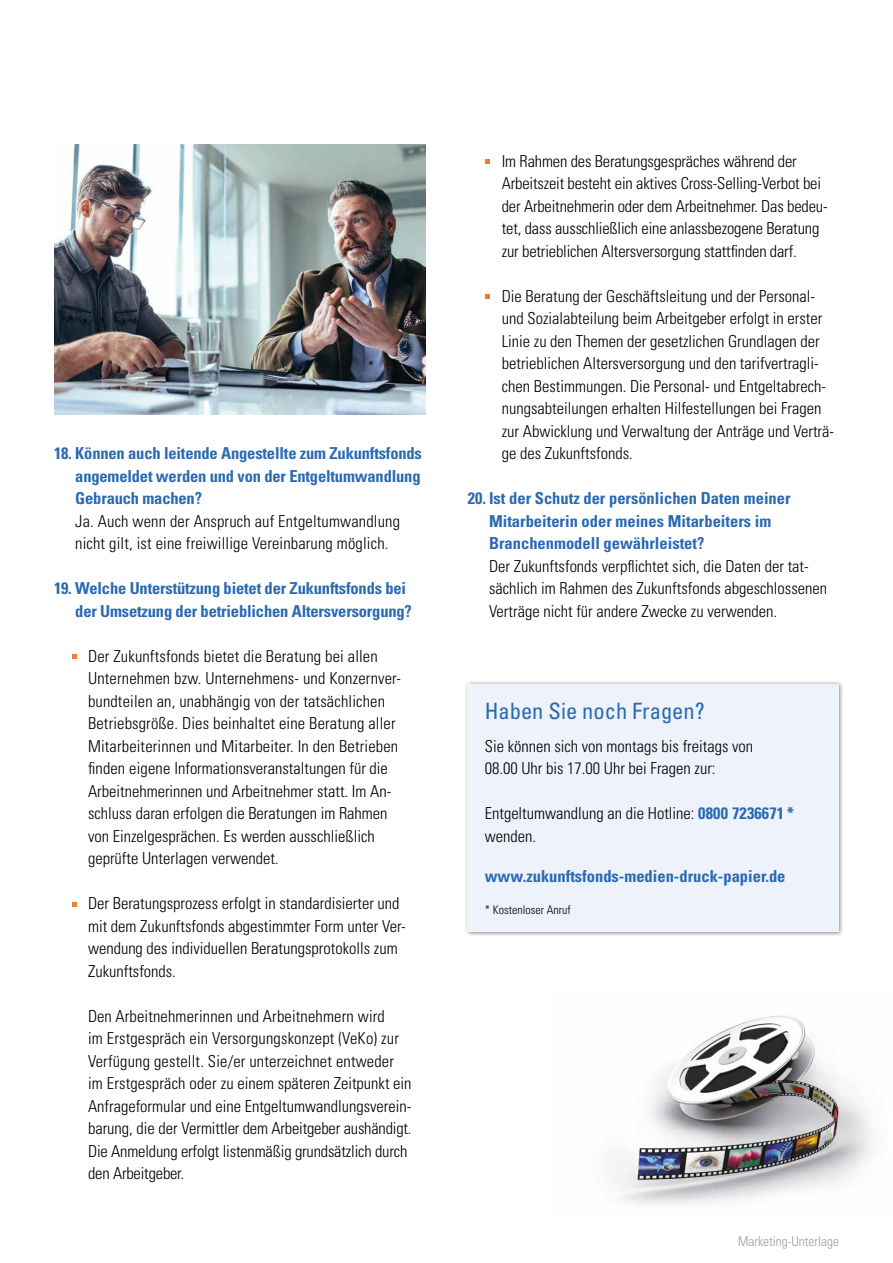
<style>
.page{position:relative;width:893px;height:1263px;background:#fff}
.page>*{position:absolute;margin:0;border:0;box-sizing:border-box;transform-origin:0 0}
.t1{font:condensed 22.5px "Univers";color:#2a6ab2}
.t2{font:300 condensed 16.5px/22.5px "Univers";color:#000}
.t3{font:700 condensed 16.5px/22.5px "Univers";letter-spacing:-.005em;color:#2a6ab2}
.t4{font:300 condensed 13.5px "Univers";color:#9d9d9c}
.t5{font:300 condensed 12px "Univers";color:#000}
.s1{font-weight:700;color:#2a6ab2}
</style>
<div class="page">
<div style="left:464px;top:680px;width:380px;height:257px;background:#000;opacity:.5"></div>
<div style="left:468px;top:684px;width:371px;height:248px;background:#edf2fb"></div>
<img style="left:610px;top:1015px;width:264px;height:190px">
<svg style="left:72px;top:654px;width:4px;height:4px"></svg>
<svg style="left:72px;top:902px;width:4px;height:4px"></svg>
<svg style="left:486px;top:159px;width:4px;height:5px"></svg>
<svg style="left:486px;top:294px;width:4px;height:4px"></svg>
<img style="left:54px;top:144px;width:371px;height:270px">
<p class="t3" style="left:75px;top:442px;width:348px;text-align:justify;text-indent:-21px">18. Können auch leitende Angestellte zum Zukunftsfonds angemeldet werden und von der Entgeltumwandlung Gebrauch machen?</p>
<p class="t2" style="left:75px;top:509px;width:326px">Ja. Auch wenn der Anspruch auf Entgeltumwandlung nicht gilt, ist eine freiwillige Vereinbarung möglich.</p>
<p class="t3" style="left:75px;top:577px;width:338px;text-indent:-21px">19. Welche Unterstützung bietet der Zukunftsfonds bei der Umsetzung der betrieblichen Altersversorgung?</p>
<p class="t2" style="left:88px;top:644px;width:314px">Der Zukunftsfonds bietet die Beratung bei allen Unternehmen bzw. Unternehmens- und Konzernver&shy;bundteilen an, unabhängig von der tatsächlichen Betriebsgröße. Dies beinhaltet eine Beratung aller Mitarbeiterinnen und Mitarbeiter. In den Betrieben finden eigene Informationsveranstaltungen für die Arbeitnehmerinnen und Arbeitnehmer statt. Im An&shy;schluss daran erfolgen die Beratungen im Rahmen von Einzelgesprächen. Es werden ausschließlich geprüfte Unterlagen verwendet.</p>
<p class="t2" style="left:88px;top:892px;width:319px">Der Beratungsprozess erfolgt in standardisierter und mit dem Zukunftsfonds abgestimmter Form unter Ver&shy;wendung des individuellen Beratungsprotokolls zum Zukunftsfonds.</p>
<p class="t2" style="left:88px;top:1004px;width:325px">Den Arbeitnehmerinnen und Arbeitnehmern wird<br>im Erstgespräch ein Versorgungskonzept (VeKo) zur Verfügung gestellt. Sie/er unterzeichnet entweder im Erstgespräch oder zu einem späteren Zeitpunkt ein Anfrageformular und eine Entgeltumwandlungsverein&shy;barung, die der Vermittler dem Arbeitgeber aushändigt.<br>Die Anmeldung erfolgt listenmäßig grundsätzlich durch den Arbeitgeber.</p>
<p class="t2" style="left:502px;top:149px;width:327px">Im Rahmen des Beratungsgespräches während der Arbeitszeit besteht ein aktives Cross-Selling-Verbot bei der Arbeitnehmerin oder dem Arbeitnehmer. Das bedeu&shy;tet, dass ausschließlich eine anlassbezogene Beratung zur betrieblichen Altersversorgung stattfinden darf.</p>
<p class="t2" style="left:502px;top:284px;width:334px">Die Beratung der Geschäftsleitung und der Personal&shy;und Sozialabteilung beim Arbeitgeber erfolgt in erster Linie zu den Themen der gesetzlichen Grundlagen der betrieblichen Altersversorgung und den tarifvertragli&shy;chen Bestimmungen. Die Personal- und Entgeltabrech&shy;nungsabteilungen erhalten Hilfestellungen bei Fragen zur Abwicklung und Verwaltung der Anträge und Verträ&shy;ge des Zukunftsfonds.</p>
<p class="t3" style="left:489px;top:487px;width:303px;text-indent:-21px">20. Ist der Schutz der persönlichen Daten meiner<br>Mitarbeiterin oder meines Mitarbeiters im<br>Branchenmodell gewährleistet?</p>
<p class="t2" style="left:489px;top:554px;width:340px">Der Zukunftsfonds verpflichtet sich, die Daten der tat&shy;sächlich im Rahmen des Zukunftsfonds abgeschlossenen<br>Verträge nicht für andere Zwecke zu verwenden.</p>
<h1 class="t1" style="left:485px;top:697px;width:221px">Haben Sie noch Fragen?</h1>
<p class="t2" style="left:485px;top:734px;width:270px">Sie können sich von montags bis freitags von<br>08.00 Uhr bis 17.00 Uhr bei Fragen zur:</p>
<p class="t2" style="left:485px;top:802px;width:311px">Entgeltumwandlung an die Hotline: <span class="s1">0800 7236671 * </span>wenden.</p>
<p class="t3" style="left:485px;top:865px;width:302px">www.zukunftsfonds-medien-druck-papier.de</p>
<p class="t5" style="left:485px;top:903px;width:87px">* Kostenloser Anruf</p>
<p class="t4" style="left:738px;top:1233px;width:102px">Marketing-Unterlage</p>
</div>
